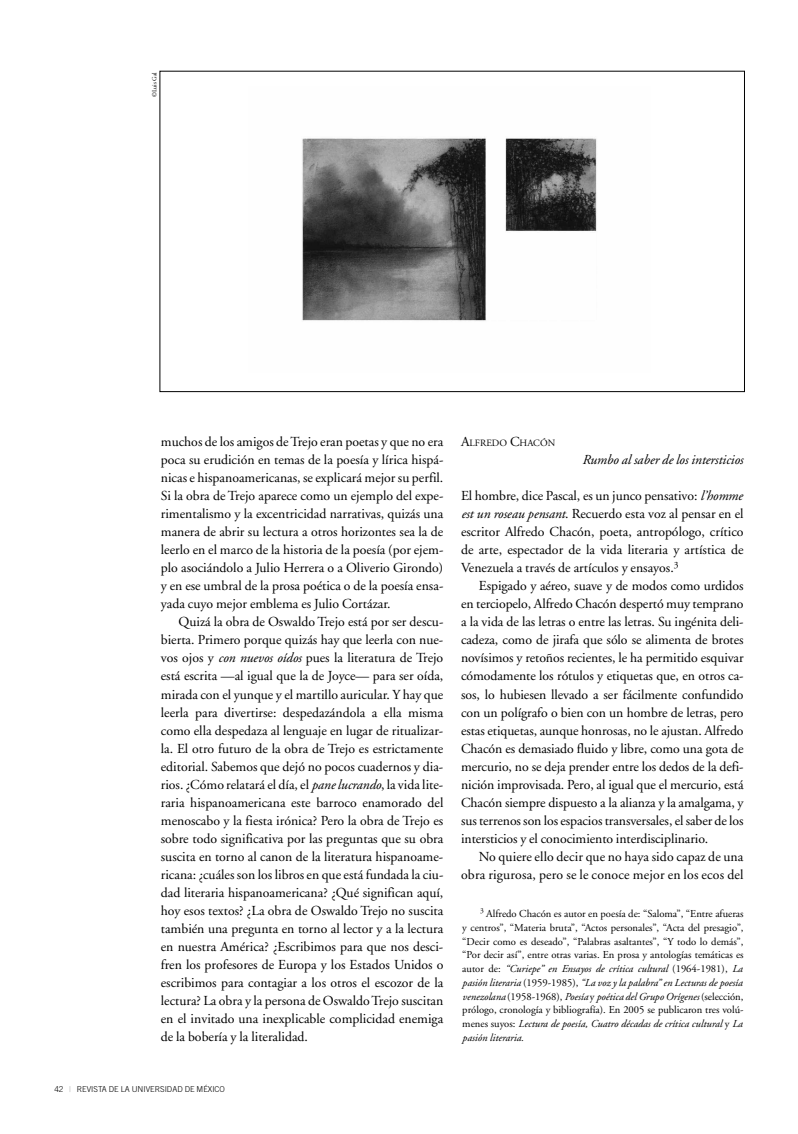
<style>
.page{position:relative;width:798px;height:1134px;background:#fff}
.page>*{position:absolute;margin:0;border:0;box-sizing:border-box;transform-origin:0 0}
.t1{font:13.75px/18px "Adobe Garamond";color:#000;text-align:justify}
.t2{font:italic 13.75px "Adobe Garamond";letter-spacing:-.005em;color:#000}
.t3{font:10.62px/13.8px "Adobe Garamond";color:#000;text-align:justify}
.t4{font:9.62px "Adobe Garamond";color:#000}
.t5{font:300 8.12px "Trade Gothic";color:#000}
.t6{font:6.25px "Adobe Garamond";letter-spacing:-.005em;color:#000}
.s1{font-style:italic}
.s2{font-weight:400;color:#b3b3b3}
.s3{font-size:13.75px}
</style>
<div class="page">
<img style="left:302px;top:138px;width:295px;height:183px">
<p class="t6" style="left:152px;top:97px;width:27px;rotate:-90deg">©Luis Gal</p>
<p class="t1" style="left:161px;top:434px;width:284px">muchos de los amigos de Trejo eran poetas y que no era poca su erudición en temas de la poesía y lírica hispá&shy;nicas e hispanoamericanas, se explicará mejor su perfil.<br>Si la obra de Trejo aparece como un ejemplo del expe&shy;rimentalismo y la excentricidad narrativas, quizás una manera de abrir su lectura a otros horizontes sea la de leerlo en el marco de la historia de la poesía (por ejem&shy;plo asociándolo a Julio Herrera o a Oliverio Girondo) y en ese umbral de la prosa poética o de la poesía ensa&shy;yada cuyo mejor emblema es Julio Cortázar.</p>
<p class="t1" style="left:161px;top:614px;width:284px;text-indent:18px">Quizá la obra de Oswaldo Trejo está por ser descu&shy;bierta. Primero porque quizás hay que leerla con nue&shy;vos ojos y <span class="s1">con nuevos oídos</span> pues la literatura de Trejo está escrita —al igual que la de Joyce— para ser oída, mirada con el yunque y el martillo auricular. Y hay que leerla para divertirse: despedazándola a ella misma como ella despedaza al lenguaje en lugar de ritualizar&shy;la. El otro futuro de la obra de Trejo es estrictamente editorial. Sabemos que dejó no pocos cuadernos y dia&shy;rios. ¿Cómo relatará el día, el <span class="s1">pane lucrando</span>, la vida lite&shy;raria hispanoamericana este barroco enamorado del menoscabo y la fiesta irónica? Pero la obra de Trejo es sobre todo significativa por las preguntas que su obra suscita en torno al canon de la literatura hispanoame&shy;ricana: ¿cuáles son los libros en que está fundada la ciu&shy;dad literaria hispanoamericana? ¿Qué significan aquí, hoy esos textos? ¿La obra de Oswaldo Trejo no suscita también una pregunta en torno al lector y a la lectura en nuestra América? ¿Escribimos para que nos desci&shy;fren los profesores de Europa y los Estados Unidos o escribimos para contagiar a los otros el escozor de la lectura? La obra y la persona de Oswaldo Trejo suscitan en el invitado una inexplicable complicidad enemiga de la bobería y la literalidad.</p>
<p class="t5" style="left:54px;top:1086px;width:172px">42 <span class="s2">|</span> REVISTA DE LA UNIVERSIDAD DE MÉXICO</p>
<p class="t4" style="left:461px;top:439px;width:96px"><span class="s3">A</span>LFREDO <span class="s3">C</span>HACÓN</p>
<p class="t2" style="left:582px;top:454px;width:162px">Rumbo al saber de los intersticios</p>
<p class="t1" style="left:461px;top:488px;width:284px">El hombre, dice Pascal, es un junco pensativo: <span class="s1">l’homme est un roseau pensant</span>. Recuerdo esta voz al pensar en el escritor Alfredo Chacón, poeta, antropólogo, crítico de arte, espectador de la vida literaria y artística de Venezuela a través de artículos y ensayos.<sup>3</sup></p>
<p class="t1" style="left:461px;top:578px;width:284px;text-indent:18px">Espigado y aéreo, suave y de modos como urdidos en terciopelo, Alfredo Chacón despertó muy temprano a la vida de las letras o entre las letras. Su ingénita deli&shy;cadeza, como de jirafa que sólo se alimenta de brotes novísimos y retoños recientes, le ha permitido esquivar cómodamente los rótulos y etiquetas que, en otros ca&shy;sos, lo hubiesen llevado a ser fácilmente confundido con un polígrafo o bien con un hombre de letras, pero estas etiquetas, aunque honrosas, no le ajustan. Alfredo Chacón es demasiado fluido y libre, como una gota de mercurio, no se deja prender entre los dedos de la defi&shy;nición improvisada. Pero, al igual que el mercurio, está Chacón siempre dispuesto a la alianza y la amalgama, y sus terrenos son los espacios transversales, el saber de los intersticios y el conocimiento interdisciplinario.</p>
<p class="t1" style="left:461px;top:849px;width:284px;text-align:right">No quiere ello decir que no haya sido capaz de una obra rigurosa, pero se le conoce mejor en los ecos del</p>
<p class="t3" style="left:462px;top:908px;width:283px;text-indent:18px"><sup>3</sup> Alfredo Chacón es autor en poesía de: “Saloma”, “Entre afueras y centros”, “Materia bruta”, “Actos personales”, “Acta del presagio”, “Decir como es deseado”, “Palabras asaltantes”, “Y todo lo demás”, “Por decir así”, entre otras varias. En prosa y antologías temáticas es autor de: <span class="s1">“Curiepe” en Ensayos de crítica cultural</span> (1964-1981), <span class="s1">La pasión literaria</span> (1959-1985), <span class="s1">“La voz y la palabra” en Lecturas de poesía venezolana</span> (1958-1968), <span class="s1">Poesía</span> y <span class="s1">poética del Grupo Orígenes</span> (selección, prólogo, cronología y bibliografía). En 2005 se publicaron tres volú&shy;menes suyos: <span class="s1">Lectura de poesía, Cuatro décadas de crítica cultural</span> y <span class="s1">La pasión literaria.</span></p>
</div>
